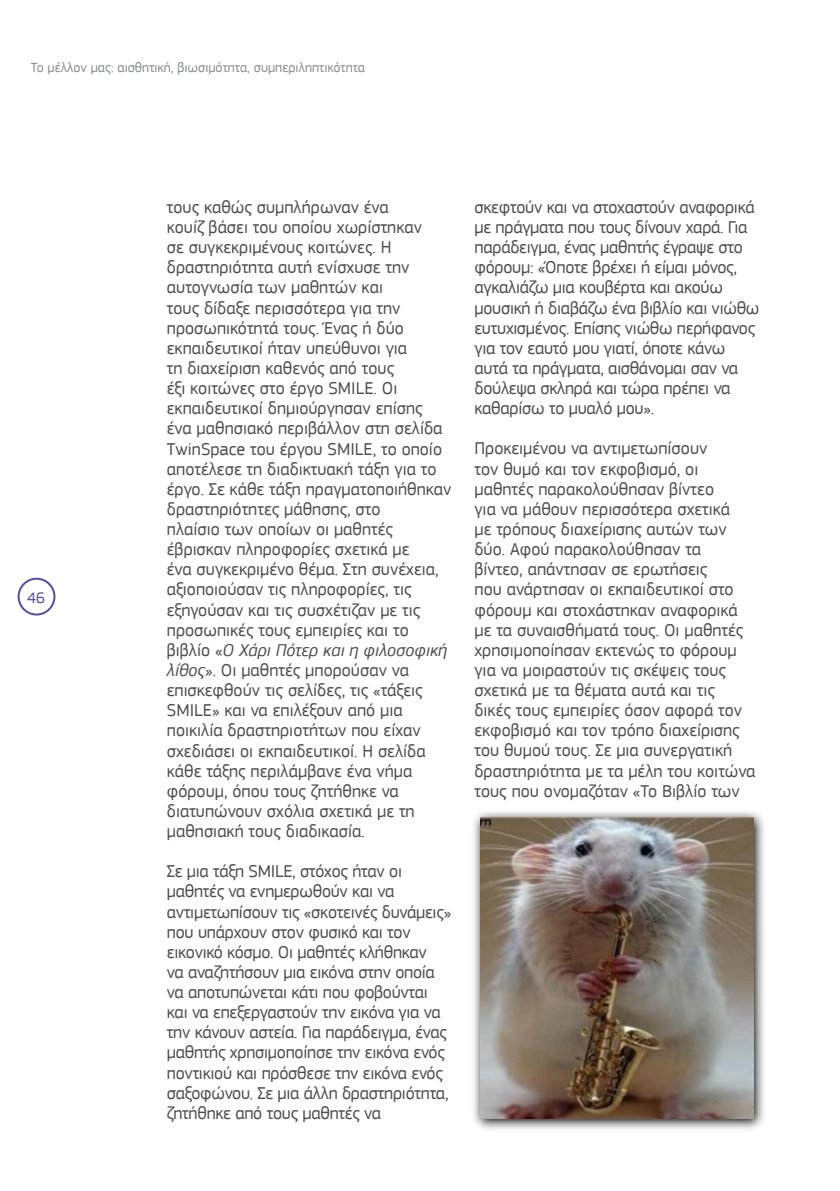
<style>
.page{position:relative;width:840px;height:1191px;background:#fff}
.page>*{position:absolute;margin:0;border:0;box-sizing:border-box;transform-origin:0 0}
.t1{font:18px/20.2px "EC Square Sans Pro";color:#4d4d4f}
.t2{font:16px "EC Square Sans Pro";color:#5350a2}
.t3{font:14px "EC Square Sans Pro";color:#8a8c8e}
.s1{font-style:italic}
</style>
<div class="page">
<div style="left:18px;top:578px;width:37px;height:37px;border:2px solid #5250a1;border-radius:50%"></div>
<svg style="left:473px;top:811px;width:291px;height:319px;background:#c0c0bf"></svg>
<img style="left:480px;top:817px;width:272px;height:302px">
<p class="t3" style="left:31px;top:59px;width:336px">Το μέλλον μας: αισθητική, βιωσιμότητα, συμπεριληπτικότητα</p>
<p class="t2" style="left:27px;top:588px;width:19px">46</p>
<p class="t1" style="left:167px;top:197px;width:286px">τους καθώς συμπλήρωναν ένα<br>κουίζ βάσει του οποίου χωρίστηκαν<br>σε συγκεκριμένους κοιτώνες. Η δραστηριότητα αυτή ενίσχυσε την αυτογνωσία των μαθητών και<br>τους δίδαξε περισσότερα για την προσωπικότητά τους. Ένας ή δύο εκπαιδευτικοί ήταν υπεύθυνοι για<br>τη διαχείριση καθενός από τους<br>έξι κοιτώνες στο έργο SMILE. Οι εκπαιδευτικοί δημιούργησαν επίσης ένα μαθησιακό περιβάλλον στη σελίδα TwinSpace του έργου SMILE, το οποίο αποτέλεσε τη διαδικτυακή τάξη για το έργο. Σε κάθε τάξη πραγματοποιήθηκαν δραστηριότητες μάθησης, στο<br>πλαίσιο των οποίων οι μαθητές έβρισκαν πληροφορίες σχετικά με<br>ένα συγκεκριμένο θέμα. Στη συνέχεια, αξιοποιούσαν τις πληροφορίες, τις εξηγούσαν και τις συσχέτιζαν με τις προσωπικές τους εμπειρίες και το βιβλίο «<span class="s1">Ο Χάρι Πότερ και η φιλοσοφική λίθος</span>». Οι μαθητές μπορούσαν να επισκεφθούν τις σελίδες, τις «τάξεις SMILE» και να επιλέξουν από μια ποικιλία δραστηριοτήτων που είχαν σχεδιάσει οι εκπαιδευτικοί. Η σελίδα κάθε τάξης περιλάμβανε ένα νήμα φόρουμ, όπου τους ζητήθηκε να διατυπώνουν σχόλια σχετικά με τη μαθησιακή τους διαδικασία.</p>
<p class="t1" style="left:167px;top:861px;width:286px">Σε μια τάξη SMILE, στόχος ήταν οι μαθητές να ενημερωθούν και να αντιμετωπίσουν τις «σκοτεινές δυνάμεις» που υπάρχουν στον φυσικό και τον εικονικό κόσμο. Οι μαθητές κλήθηκαν<br>να αναζητήσουν μια εικόνα στην οποία να αποτυπώνεται κάτι που φοβούνται και να επεξεργαστούν την εικόνα για να την κάνουν αστεία. Για παράδειγμα, ένας μαθητής χρησιμοποίησε την εικόνα ενός ποντικιού και πρόσθεσε την εικόνα ενός σαξοφώνου. Σε μια άλλη δραστηριότητα, ζητήθηκε από τους μαθητές να</p>
<p class="t1" style="left:474px;top:197px;width:286px">σκεφτούν και να στοχαστούν αναφορικά με πράγματα που τους δίνουν χαρά. Για παράδειγμα, ένας μαθητής έγραψε στο φόρουμ: «Όποτε βρέχει ή είμαι μόνος, αγκαλιάζω μια κουβέρτα και ακούω μουσική ή διαβάζω ένα βιβλίο και νιώθω ευτυχισμένος. Επίσης νιώθω περήφανος για τον εαυτό μου γιατί, όποτε κάνω αυτά τα πράγματα, αισθάνομαι σαν να δούλεψα σκληρά και τώρα πρέπει να καθαρίσω το μυαλό μου».</p>
<p class="t1" style="left:474px;top:438px;width:282px">Προκειμένου να αντιμετωπίσουν<br>τον θυμό και τον εκφοβισμό, οι μαθητές παρακολούθησαν βίντεο<br>για να μάθουν περισσότερα σχετικά<br>με τρόπους διαχείρισης αυτών των δύο. Αφού παρακολούθησαν τα<br>βίντεο, απάντησαν σε ερωτήσεις<br>που ανάρτησαν οι εκπαιδευτικοί στο φόρουμ και στοχάστηκαν αναφορικά με τα συναισθήματά τους. Οι μαθητές χρησιμοποίησαν εκτενώς το φόρουμ για να μοιραστούν τις σκέψεις τους σχετικά με τα θέματα αυτά και τις δικές τους εμπειρίες όσον αφορά τον εκφοβισμό και τον τρόπο διαχείρισης του θυμού τους. Σε μια συνεργατική δραστηριότητα με τα μέλη του κοιτώνα τους που ονομαζόταν «Το Βιβλίο των</p>
</div>
